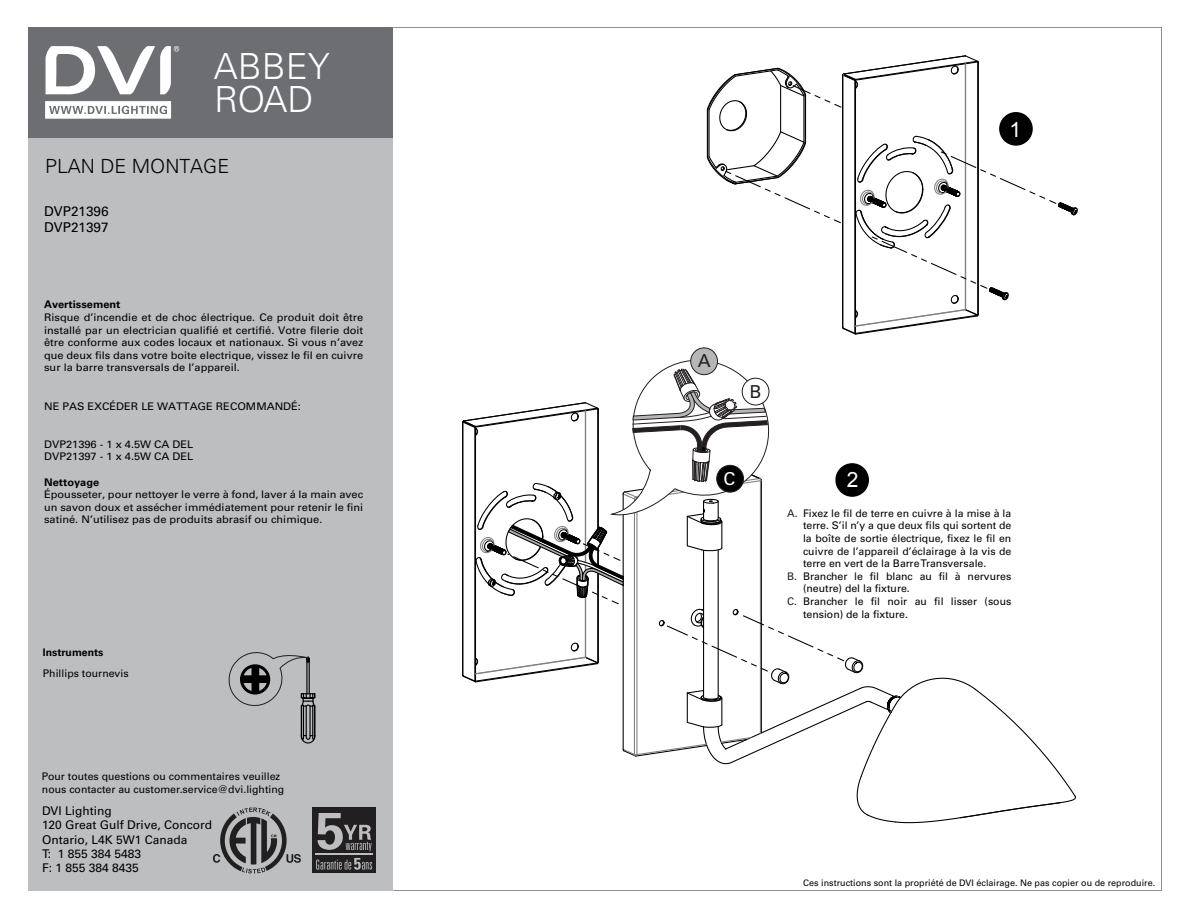
<style>
.page{position:relative;width:1188px;height:918px;background:#fff}
.page>*{position:absolute;margin:0;border:0;box-sizing:border-box;transform-origin:0 0}
.t1{font:300 36px/33px "Univers LT Std";color:#fff}
.t2{font:21px "Arial";color:#fff}
.t3{font:300 19.5px "Univers LT Std";color:#000}
.t4{font:17.85px "Univers LT Std";color:#231f20}
.t5{font:17.85px "Univers LT Std";color:#fff}
.t6{font:13.5px/16.2px "Univers LT Std";color:#000}
.t7{font:12px/14.4px "Univers LT Std";color:#000}
.t8{font:10.5px/12.6px "Univers LT Std";color:#000;text-align:justify;scale:1.05 1}
.t9{font:10.5px/12.6px "Univers LT Std";color:#020202}
.t10{font:10.5px/12.6px "Univers LT Std";color:#000}
.t11{font:700 10.5px "Univers LT Std";color:#000;scale:1.05 1}
.t12{font:700 10.5px "Univers LT Std";color:#000}
.t13{font:10.5px "Univers LT Std";color:#231f20}
.t14{font:9px "Univers LT Std";color:#000}
</style>
<div class="page">
<div style="left:29px;top:35px;width:364px;height:856px;background:#bcbec0"></div>
<div style="left:29px;top:28px;width:364px;height:110px;background:#6d6e71"></div>
<svg style="left:213px;top:807px;width:88px;height:67px"></svg>
<div style="left:312px;top:808px;width:64px;height:65px;background:#211f1f"></div>
<svg style="left:317px;top:813px;width:55px;height:38px"></svg>
<svg style="left:316px;top:858px;width:56px;height:12px"></svg>
<hr style="left:315px;top:854px;width:58px;height:1px;background:#bcbec0">
<svg style="left:45px;top:101px;width:126px;height:18px;background:#e0e0e1"></svg>
<svg style="left:46px;top:46px;width:133px;height:48px"></svg>
<svg style="left:228px;top:652px;width:88px;height:92px"></svg>
<svg style="left:706px;top:55px;width:372px;height:280px"></svg>
<svg style="left:462px;top:351px;width:614px;height:473px"></svg>
<div style="left:691px;top:348px;width:27px;height:27px;background:#b6b6b7;border-radius:50%"></div>
<div style="left:690px;top:348px;width:28px;height:27px;border:1px solid #231f20;border-radius:50%"></div>
<div style="left:742px;top:378px;width:27px;height:27px;background:#fff;border-radius:50%"></div>
<div style="left:742px;top:378px;width:27px;height:27px;border:1px solid #231f20;border-radius:50%"></div>
<div style="left:717px;top:465px;width:27px;height:27px;background:#020202;border-radius:50%"></div>
<div style="left:716px;top:465px;width:28px;height:28px;border:1px solid #231f20;border-radius:50%"></div>
<h1 class="t1" style="left:214px;top:50px;width:118px">ABBEY<br>ROAD</h1>
<h3 class="t3" style="left:45px;top:155px;width:186px">PLAN DE MONTAGE</h3>
<p class="t6" style="left:44px;top:203px;width:66px">DVP21396<br>DVP21397</p>
<p class="t11" style="left:44px;top:298px;width:74px">Avertissement</p>
<p class="t8" style="left:44px;top:311px;width:305px">Risque d’incendie et de choc électrique. Ce produit doit être installé par un electrician qualifié et certifié. Votre filerie doit être conforme aux codes locaux et nationaux. Si vous n’avez que deux fils dans votre boite electrique, vissez le fil en cuivre sur la barre transversals de l’appareil.</p>
<p class="t8" style="left:44px;top:400px;width:246px">NE PAS EXCÉDER LE WATTAGE RECOMMANDÉ:</p>
<p class="t8" style="left:44px;top:438px;width:144px">DVP21396 - 1 x 4.5W CA DEL<br>DVP21397 - 1 x 4.5W CA DEL</p>
<p class="t11" style="left:44px;top:476px;width:54px">Nettoyage</p>
<p class="t8" style="left:44px;top:488px;width:305px">Épousseter, pour nettoyer le verre à fond, laver á la main avec un savon doux et assécher immédiatement pour retenir le fini satiné. N’utilisez pas de produits abrasif ou chimique.</p>
<p class="t12" style="left:43px;top:646px;width:62px">Instruments</p>
<p class="t10" style="left:43px;top:667px;width:87px">Phillips tournevis</p>
<p class="t10" style="left:42px;top:770px;width:244px">Pour toutes questions ou commentaires veuillez nous contacter au customer.service@dvi.lighting</p>
<p class="t7" style="left:42px;top:803px;width:172px">DVI Lighting<br>120 Great Gulf Drive, Concord<br>Ontario, L4K 5W1 Canada<br>T: 1 855 384 5483<br>F: 1 855 384 8435</p>
<h2 class="t2" style="left:1009px;top:116px;width:13px">1</h2>
<h3 class="t4" style="left:698px;top:350px;width:14px">A</h3>
<h3 class="t4" style="left:750px;top:381px;width:13px">B</h3>
<h3 class="t5" style="left:723px;top:469px;width:13px">C</h3>
<h2 class="t2" style="left:847px;top:466px;width:13px">2</h2>
<p class="t9" style="left:803px;top:507px;width:210px">Fixez le fil de terre en cuivre à la mise à la terre. S’il n’y a que deux fils qui sortent de la boîte de sortie électrique, fixez le fil en cuivre de l’appareil d’éclairage à la vis de terre en vert de la Barre Transversale.<br>Brancher le fil blanc au fil à nervures (neutre) del la fixture.<br>Brancher le fil noir au fil lisser (sous tension) de la fixture.</p>
<p class="t13" style="left:787px;top:507px;width:12px">A.</p>
<p class="t13" style="left:787px;top:570px;width:11px">B.</p>
<p class="t13" style="left:787px;top:595px;width:11px">C.</p>
<p class="t14" style="left:803px;top:877px;width:353px">Ces instructions sont la propriété de DVI éclairage. Ne pas copier ou de reproduire.</p>
</div>
